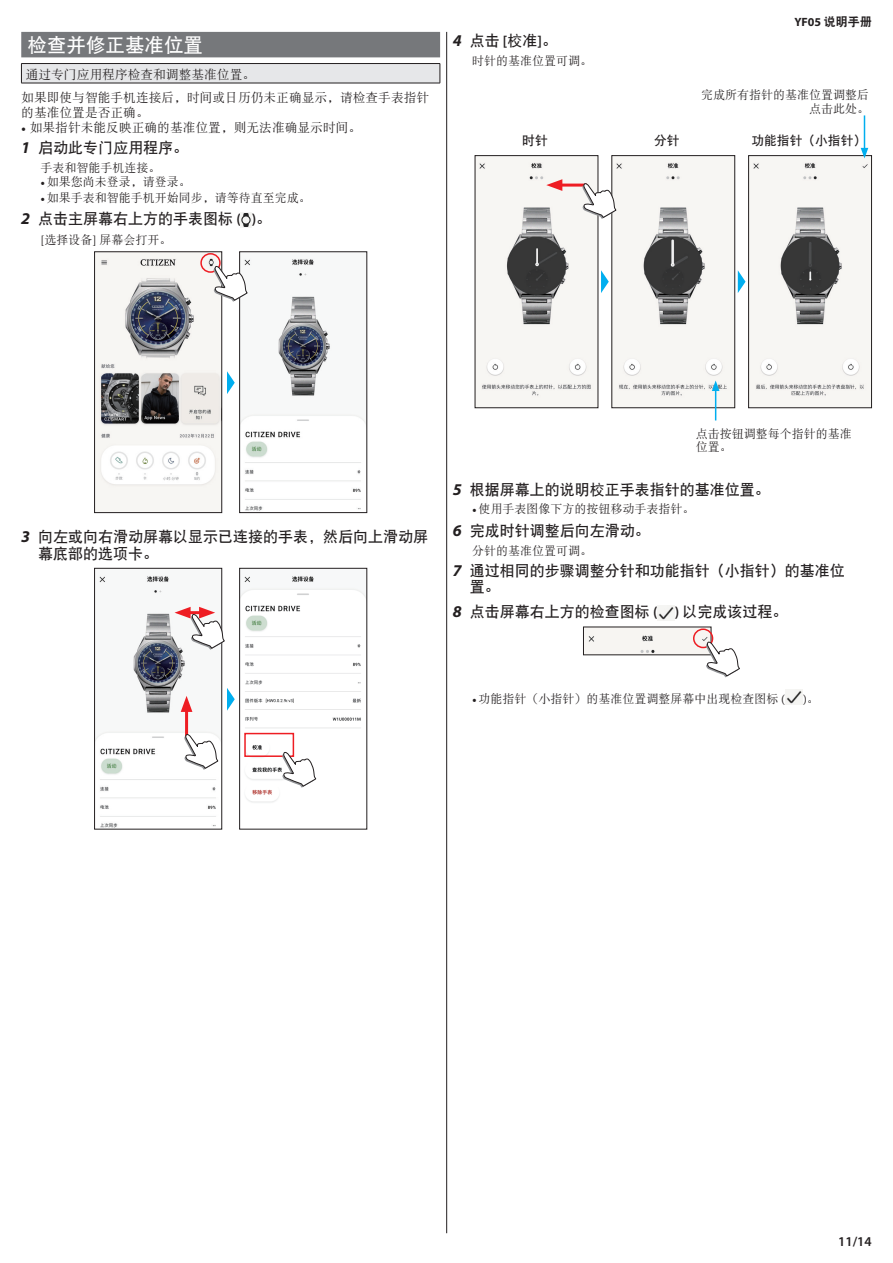
<style>
.page{position:relative;width:893px;height:1263px;background:#fff}
.page>*{position:absolute;margin:0;border:0;box-sizing:border-box;transform-origin:0 0}
.t1{font:19.5px "DFP Hei W7 G Bpc EUC H";color:#fff}
.t2{font:15px/16.5px "DFP Hei W7 G Bpc EUC H";color:#231f20}
.t3{font:600 13.5px "Myriad Pro";color:#231f20}
.t4{font:12.75px/23.7px "DFP Song W5 G Bpc EUC H";color:#231f20}
.t5{font:12.75px "DFP Hei W7 G Bpc EUC H";color:#231f20}
.t6{font:12px/13.5px "DFP Song W5 G Bpc EUC H";color:#231f20}
.t7{font:700 12px "Myriad Pro";color:#231f20}
.t8{font:12px "Minion Pro";color:#231f20}
.s1{font-family:"Minion Pro"}
.s2{font-family:"Myriad Pro";font-weight:700;font-style:italic;font-size:16.5px}
.s3{font-family:"Myriad Pro";font-weight:600}
.s4{font-family:"DFP Hei W9 G Bpc EUC H";font-weight:400}
.s5{font-family:"DFP Song W5 G Bpc EUC H"}
</style>
<div class="page">
<hr style="left:446px;top:32px;width:1px;height:1201px;background:#231f20">
<div style="left:21px;top:32px;width:419px;height:25px;background:#76787b"></div>
<div style="left:21px;top:64px;width:419px;height:19px;background:#e6e7e9"></div>
<hr style="left:21px;top:63px;width:419px;height:1px;background:#231f20">
<svg style="left:21px;top:64px;width:1px;height:19px"></svg>
<svg style="left:440px;top:64px;width:1px;height:19px"></svg>
<hr style="left:21px;top:83px;width:419px;height:1px;background:#231f20">
<img style="left:241px;top:213px;width:11px;height:14px">
<img style="left:96px;top:254px;width:124px;height:257px">
<div style="left:94px;top:252px;width:128px;height:261px;border:1px solid #231f20"></div>
<div style="left:200px;top:253px;width:21px;height:20px;border:2px solid #ee1d23;border-radius:50%"></div>
<img style="left:241px;top:258px;width:124px;height:253px">
<div style="left:239px;top:252px;width:128px;height:261px;border:1px solid #231f20"></div>
<svg style="left:227px;top:371px;width:8px;height:23px"></svg>
<svg style="left:213px;top:266px;width:35px;height:36px"></svg>
<img style="left:241px;top:576px;width:124px;height:227px">
<div style="left:239px;top:568px;width:128px;height:261px;border:1px solid #231f20"></div>
<img style="left:96px;top:575px;width:124px;height:252px">
<div style="left:94px;top:568px;width:128px;height:261px;border:1px solid #231f20"></div>
<hr style="left:185px;top:706px;width:3px;height:30px;background:#ee1d23">
<svg style="left:181px;top:696px;width:11px;height:16px"></svg>
<svg style="left:227px;top:688px;width:8px;height:23px"></svg>
<div style="left:244px;top:733px;width:50px;height:24px;border:2px solid #ee1d23"></div>
<svg style="left:175px;top:607px;width:50px;height:43px"></svg>
<svg style="left:183px;top:734px;width:36px;height:36px"></svg>
<svg style="left:281px;top:752px;width:35px;height:36px"></svg>
<img style="left:477px;top:157px;width:119px;height:249px">
<div style="left:475px;top:155px;width:123px;height:253px;border:1px solid #231f20"></div>
<img style="left:614px;top:157px;width:119px;height:249px">
<div style="left:612px;top:155px;width:123px;height:253px;border:1px solid #231f20"></div>
<img style="left:750px;top:157px;width:120px;height:249px">
<div style="left:748px;top:155px;width:124px;height:253px;border:1px solid #231f20"></div>
<svg style="left:601px;top:270px;width:8px;height:23px"></svg>
<svg style="left:738px;top:270px;width:7px;height:23px"></svg>
<hr style="left:557px;top:184px;width:30px;height:3px;background:#ee1d23">
<svg style="left:546px;top:179px;width:16px;height:12px"></svg>
<hr style="left:715px;top:389px;width:1px;height:31px;background:#00aeef">
<svg style="left:712px;top:380px;width:7px;height:11px"></svg>
<hr style="left:864px;top:115px;width:1px;height:35px;background:#00aeef">
<svg style="left:861px;top:148px;width:7px;height:10px"></svg>
<svg style="left:581px;top:183px;width:36px;height:36px"></svg>
<img style="left:657px;top:606px;width:18px;height:14px">
<div style="left:585px;top:629px;width:124px;height:24px;background:#f7f5f2"></div>
<div style="left:693px;top:628px;width:20px;height:20px;border:2px solid #ee1d23;border-radius:50%"></div>
<svg style="left:705px;top:641px;width:35px;height:36px"></svg>
<img style="left:785px;top:690px;width:18px;height:14px">
<h1 class="t1" style="left:28px;top:35px;width:177px">检查并修正基准位置</h1>
<p class="t4" style="left:21px;top:62px;width:409px;text-indent:4px">通过专门应用程序检查和调整基准位置。<br>如果即使与智能手机连接后，时间或日历仍未正确显示，请检查手表指针</p>
<p class="t4" style="left:21px;top:101px;width:129px">的基准位置是否正确。</p>
<p class="t4" style="left:21px;top:116px;width:342px"><span class="s1">•</span> 如果指针未能反映正确的基准位置，则无法准确显示时间。</p>
<p class="t2" style="left:21px;top:140px;width:169px"><span class="s2">1</span> 启动此专门应用程序。</p>
<p class="t6" style="left:40px;top:161px;width:121px">手表和智能手机连接。</p>
<p class="t6" style="left:40px;top:175px;width:152px"><span class="s1">•</span> 如果您尚未登录，请登录。</p>
<p class="t6" style="left:40px;top:190px;width:272px"><span class="s1">•</span> 如果手表和智能手机开始同步，请等待直至完成。</p>
<p class="t2" style="left:21px;top:211px;width:251px"><span class="s2">2</span> 点击主屏幕右上方的手表图标 <span class="s3">( )</span>。</p>
<p class="t6" style="left:40px;top:233px;width:133px"><span class="s1">[</span>选择设备<span class="s1">]</span> 屏幕会打开。</p>
<p class="t2" style="left:453px;top:32px;width:106px"><span class="s2">4</span> 点击 <span class="s3">[</span>校准<span class="s3">]</span>。</p>
<p class="t6" style="left:472px;top:54px;width:121px">时针的基准位置可调。</p>
<p class="t7" style="left:795px;top:14px;width:79px">YF05 <span class="s4">说明手册</span></p>
<p class="t6" style="left:701px;top:88px;width:169px;text-align:right">完成所有指针的基准位置调整后点击此处。</p>
<p class="t5" style="left:522px;top:134px;width:27px">时针</p>
<p class="t5" style="left:654px;top:134px;width:27px">分针</p>
<p class="t5" style="left:751px;top:134px;width:116px">功能指针（小指针）</p>
<p class="t2" style="left:38px;top:528px;width:391px;text-indent:-17px"><span class="s2">3</span> 向左或向右滑动屏幕以显示已连接的手表，然后向上滑动屏幕底部的选项卡。</p>
<p class="t6" style="left:696px;top:426px;width:157px">点击按钮调整每个指针的基准位置。</p>
<p class="t2" style="left:453px;top:482px;width:319px"><span class="s2">5</span> 根据屏幕上的说明校正手表指针的基准位置。</p>
<p class="t6" style="left:472px;top:502px;width:224px"><span class="s1">•</span> 使用手表图像下方的按钮移动手表指针。</p>
<p class="t2" style="left:453px;top:522px;width:199px"><span class="s2">6</span> 完成时针调整后向左滑动。</p>
<p class="t6" style="left:472px;top:544px;width:121px">分针的基准位置可调。</p>
<p class="t2" style="left:470px;top:562px;width:376px;text-indent:-17px"><span class="s2">7</span> 通过相同的步骤调整分针和功能指针（小指针）的基准位置。</p>
<p class="t2" style="left:453px;top:604px;width:336px"><span class="s2">8</span> 点击屏幕右上方的检查图标 <span class="s3">( )</span> 以完成该过程。</p>
<p class="t6" style="left:472px;top:692px;width:315px"><span class="s1">•</span> 功能指针（小指针）的基准位置调整屏幕中出现检查图标 <span class="s1">(</span></p>
<p class="t8" style="left:803px;top:691px;width:18px">)<span class="s5">。</span></p>
<p class="t3" style="left:838px;top:1233px;width:35px">11/14</p>
</div>
